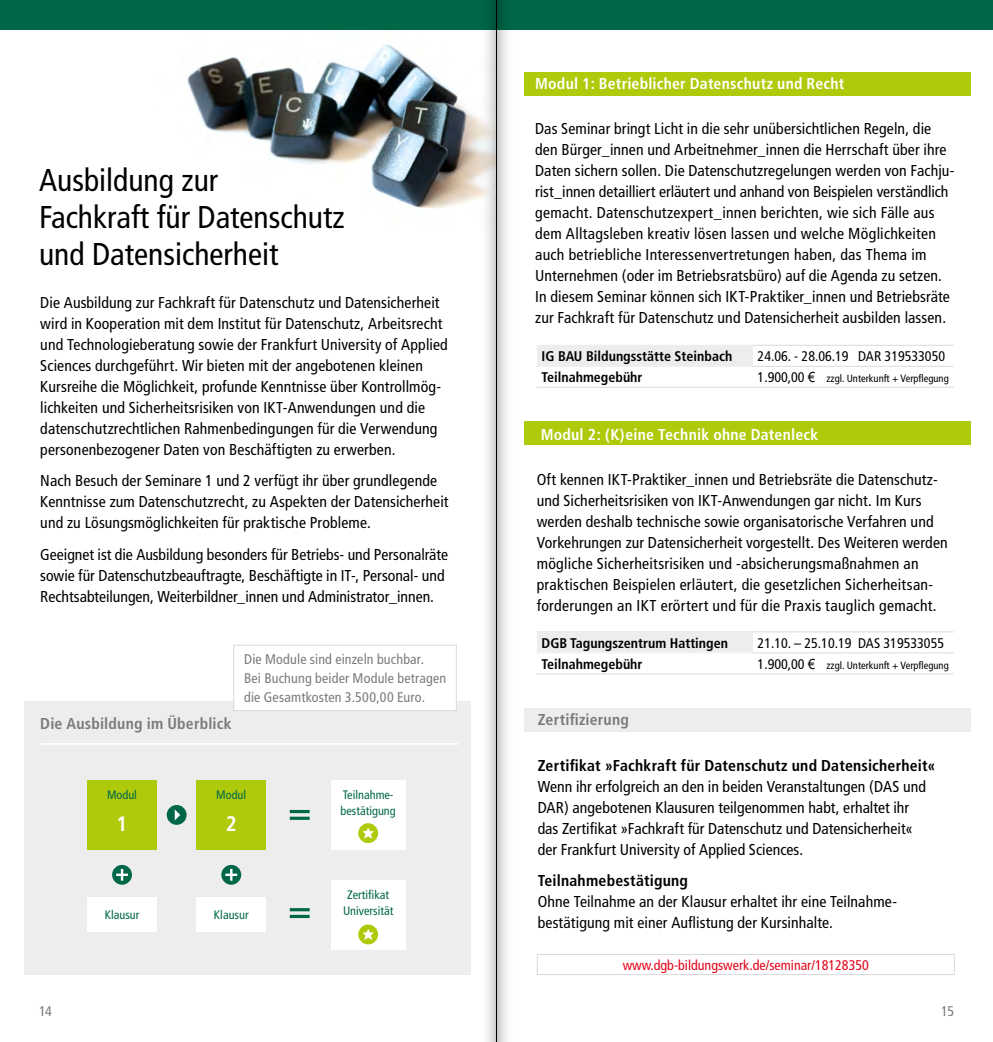
<style>
.page{position:relative;width:993px;height:1042px;background:#fff}
.page>*{position:absolute;margin:0;border:0;box-sizing:border-box;transform-origin:0 0}
.Headline_18_21{font:condensed 31.5px "Frutiger";color:#000}
.t1{font:700 condensed 21px "Frutiger";color:#fff}
.Fliestext_9_12{font:condensed 15.75px/21px "Frutiger";letter-spacing:.01em;color:#000}
.Fließtext_fett_9_12{font:700 condensed 15.75px "Frutiger";letter-spacing:.015em;color:#fff}
.Fließtext_fett_9_12-2{font:700 condensed 15.75px "Frutiger";letter-spacing:.015em;color:#000}
.Fließtext_fett_9_12-3{font:700 condensed 15.75px "Frutiger";letter-spacing:.01em;color:#7c7b7b}
.Fliestext_9_12-2{font:700 condensed 15.75px "Frutiger";letter-spacing:.015em;color:#7c7b7b}
.Fliestext_9_12-3{font:condensed 14px/19.2px "Frutiger";letter-spacing:.01em;color:#7c7b7b}
.Tabellentext_8_8{font:700 condensed 14px "Frutiger";color:#000}
.Tabellentext_8_8-2{font:condensed 14px "Frutiger";color:#000}
.t2{font:condensed 14px "Frutiger";color:#e3051b}
.t3{font:condensed 12.25px "Frutiger";color:#006748}
.t4{font:condensed 10.5px "Frutiger";color:#000}
.s1{font-size:14px}
.s2{font-family:"Arial";font-stretch:normal;font-size:14px}
</style>
<div class="page">
<img style="left:187px;top:44px;width:284px;height:165px">
<div style="left:524px;top:421px;width:446px;height:24px;background:#afca0b"></div>
<div style="left:524px;top:708px;width:446px;height:24px;background:#ededed"></div>
<div style="left:524px;top:72px;width:446px;height:23px;background:#afca0b"></div>
<div style="left:536px;top:345px;width:216px;height:21px;background:#ededed"></div>
<hr style="left:752px;top:345px;width:100px;height:1px;background:#dadada">
<hr style="left:852px;top:345px;width:101px;height:1px;background:#dadada">
<hr style="left:752px;top:366px;width:100px;height:1px;background:#dadada">
<hr style="left:852px;top:366px;width:101px;height:1px;background:#dadada">
<hr style="left:536px;top:366px;width:216px;height:1px;background:#ededed">
<hr style="left:536px;top:387px;width:216px;height:1px;background:#dadada">
<hr style="left:752px;top:387px;width:100px;height:1px;background:#dadada">
<hr style="left:852px;top:387px;width:101px;height:1px;background:#dadada">
<div style="left:536px;top:632px;width:216px;height:21px;background:#ededed"></div>
<hr style="left:752px;top:631px;width:100px;height:1px;background:#dadada">
<hr style="left:852px;top:631px;width:101px;height:1px;background:#dadada">
<hr style="left:752px;top:652px;width:100px;height:1px;background:#dadada">
<hr style="left:852px;top:652px;width:101px;height:1px;background:#dadada">
<hr style="left:536px;top:631px;width:216px;height:1px;background:#ededed">
<hr style="left:536px;top:673px;width:216px;height:1px;background:#dadada">
<hr style="left:752px;top:673px;width:100px;height:1px;background:#dadada">
<hr style="left:852px;top:673px;width:101px;height:1px;background:#dadada">
<div style="left:24px;top:701px;width:447px;height:273px;background:#ededed"></div>
<hr style="left:40px;top:743px;width:418px;height:2px;background:#fff">
<div style="left:87px;top:780px;width:70px;height:69px;background:#afca0b"></div>
<div style="left:196px;top:897px;width:70px;height:35px;background:#fff"></div>
<div style="left:87px;top:897px;width:70px;height:35px;background:#fff"></div>
<div style="left:196px;top:780px;width:70px;height:69px;background:#afca0b"></div>
<div style="left:167px;top:805px;width:19px;height:20px;background:#006748;border-radius:50%"></div>
<svg style="left:175px;top:809px;width:5px;height:11px"></svg>
<svg style="left:112px;top:865px;width:20px;height:20px"></svg>
<svg style="left:116px;top:869px;width:12px;height:11px"></svg>
<svg style="left:221px;top:865px;width:20px;height:20px"></svg>
<svg style="left:225px;top:869px;width:12px;height:11px"></svg>
<div style="left:331px;top:780px;width:74px;height:69px;background:#fff"></div>
<div style="left:358px;top:823px;width:20px;height:20px;background:#afca0b;border-radius:50%"></div>
<svg style="left:362px;top:828px;width:11px;height:10px"></svg>
<div style="left:331px;top:880px;width:74px;height:69px;background:#fff"></div>
<div style="left:358px;top:924px;width:20px;height:20px;background:#afca0b;border-radius:50%"></div>
<svg style="left:362px;top:929px;width:11px;height:11px"></svg>
<hr style="left:290px;top:810px;width:19px;height:3px;background:#006748">
<svg style="left:290px;top:816px;width:19px;height:4px"></svg>
<hr style="left:290px;top:908px;width:19px;height:3px;background:#006748">
<hr style="left:290px;top:915px;width:19px;height:3px;background:#006748">
<div style="left:536px;top:954px;width:418px;height:21px;border:1px solid #dadada"></div>
<div style="left:234px;top:645px;width:222px;height:65px;background:#fff"></div>
<div style="left:233px;top:645px;width:223px;height:66px;border:1px solid #dadada"></div>
<div style="left:0;top:0;width:992px;height:30px;background:#006748"></div>
<svg style="left:497px;top:0;width:10px;height:1042px"></svg>
<svg style="left:471px;top:0;width:25px;height:1042px"></svg>
<hr style="left:496px;top:0;width:1px;height:1042px;background:#000">
<p class="Headline_18_21" style="left:39px;top:162px;width:181px">Ausbildung zur</p>
<p class="Headline_18_21" style="left:39px;top:198px;width:307px">Fachkraft für Datenschutz</p>
<p class="Headline_18_21" style="left:39px;top:235px;width:241px">und Datensicherheit</p>
<p class="Fliestext_9_12" style="left:40px;top:292px;width:409px">Die Ausbildung zur Fachkraft für Datenschutz und Datensicherheit wird in Kooperation mit dem Institut für Datenschutz, Arbeitsrecht und Technologieberatung sowie der Frankfurt University of Applied Sciences durchgeführt. Wir bieten mit der angebotenen kleinen Kursreihe die Möglichkeit, profunde Kenntnisse über Kontrollmög&shy;lichkeiten und Sicherheitsrisiken von IKT-Anwendungen und die datenschutzrechtlichen Rahmenbedingungen für die Verwendung personenbezogener Daten von Beschäftigten zu erwerben.</p>
<p class="Fliestext_9_12" style="left:40px;top:470px;width:409px">Nach Besuch der Seminare 1 und 2 verfügt ihr über grundlegende<br>Kenntnisse zum Datenschutzrecht, zu Aspekten der Datensicherheit und zu Lösungsmöglichkeiten für praktische Probleme.</p>
<p class="Fliestext_9_12" style="left:40px;top:544px;width:409px">Geeignet ist die Ausbildung besonders für Betriebs- und Personalräte sowie für Datenschutzbeauftragte, Beschäftigte in IT-, Personal- und<br>Rechtsabteilungen, Weiterbildner_innen und Administrator_innen.</p>
<p class="Fließtext_fett_9_12-3" style="left:40px;top:714px;width:193px">Die Ausbildung im Überblick</p>
<p class="Fliestext_9_12-3" style="left:244px;top:649px;width:203px">Die Module sind einzeln buchbar.<br>Bei Buchung beider Module betragen die Gesamtkosten 3.500,00 Euro.</p>
<p class="t3" style="left:107px;top:788px;width:31px">Modul</p>
<p class="t1" style="left:116px;top:811px;width:12px">1</p>
<p class="t3" style="left:216px;top:788px;width:31px">Modul</p>
<p class="t1" style="left:226px;top:811px;width:12px">2</p>
<p class="t3" style="left:105px;top:907px;width:36px">Klausur</p>
<p class="t3" style="left:214px;top:907px;width:36px">Klausur</p>
<p class="t3" style="left:342px;top:788px;width:52px">Teilnahme-</p>
<p class="t3" style="left:340px;top:803px;width:57px">bestätigung</p>
<p class="t3" style="left:347px;top:887px;width:43px">Zertifikat</p>
<p class="t3" style="left:343px;top:903px;width:52px">Universität</p>
<p class="Fließtext_fett_9_12" style="left:535px;top:74px;width:310px">Modul 1: Betrieblicher Datenschutz und Recht</p>
<p class="Fliestext_9_12" style="left:535px;top:118px;width:420px">Das Seminar bringt Licht in die sehr unübersichtlichen Regeln, die den Bürger_innen und Arbeitnehmer_innen die Herrschaft über ihre Daten sichern sollen. Die Datenschutzregelungen werden von Fachju&shy;rist_innen detailliert erläutert und anhand von Beispielen verständlich gemacht. Datenschutzexpert_innen berichten, wie sich Fälle aus dem Alltagsleben kreativ lösen lassen und welche Möglichkeiten auch betriebliche Interessenvertretungen haben, das Thema im Unternehmen (oder im Betriebsratsbüro) auf die Agenda zu setzen.<br>In diesem Seminar können sich IKT-Praktiker_innen und Betriebsräte zur Fachkraft für Datenschutz und Datensicherheit ausbilden lassen.</p>
<p class="Tabellentext_8_8" style="left:541px;top:348px;width:192px">IG BAU Bildungsstätte Steinbach</p>
<p class="Tabellentext_8_8-2" style="left:757px;top:348px;width:92px">24.06. - 28.06.19</p>
<p class="Tabellentext_8_8-2" style="left:857px;top:348px;width:88px">DAR 319533050</p>
<p class="Tabellentext_8_8" style="left:541px;top:369px;width:102px">Teilnahmegebühr</p>
<p class="t4" style="left:757px;top:372px;width:192px"><span class="s1">1.900,00</span> <span class="s2">€</span> zzgl. Unterkunft + Verpflegung</p>
<p class="Fließtext_fett_9_12" style="left:540px;top:425px;width:279px">Modul 2: (K)eine Technik ohne Datenleck</p>
<p class="Fliestext_9_12" style="left:536px;top:469px;width:412px">Oft kennen IKT-Praktiker_innen und Betriebsräte die Datenschutz&shy;und Sicherheitsrisiken von IKT-Anwendungen gar nicht. Im Kurs werden deshalb technische sowie organisatorische Verfahren und Vorkehrungen zur Datensicherheit vorgestellt. Des Weiteren werden mögliche Sicherheitsrisiken und -absicherungsmaßnahmen an praktischen Beispielen erläutert, die gesetzlichen Sicherheitsan&shy;forderungen an IKT erörtert und für die Praxis tauglich gemacht.</p>
<p class="Tabellentext_8_8" style="left:541px;top:634px;width:188px">DGB Tagungszentrum Hattingen</p>
<p class="Tabellentext_8_8-2" style="left:757px;top:635px;width:95px">21.10. – 25.10.19</p>
<p class="Tabellentext_8_8-2" style="left:857px;top:635px;width:87px">DAS 319533055</p>
<p class="Tabellentext_8_8" style="left:541px;top:655px;width:102px">Teilnahmegebühr</p>
<p class="t4" style="left:757px;top:659px;width:192px"><span class="s1">1.900,00</span> <span class="s2">€</span> zzgl. Unterkunft + Verpflegung</p>
<p class="Fliestext_9_12-2" style="left:537px;top:710px;width:93px">Zertifizierung</p>
<p class="Fließtext_fett_9_12-2" style="left:537px;top:756px;width:399px">Zertifikat »Fachkraft für Datenschutz und Datensicherheit«</p>
<p class="Fliestext_9_12" style="left:537px;top:776px;width:390px">Wenn ihr erfolgreich an den in beiden Veranstaltungen (DAS und DAR) angebotenen Klausuren teilgenommen habt, erhaltet ihr das Zertifikat »Fachkraft für Datenschutz und Datensicherheit« der Frankfurt University of Applied Sciences.</p>
<p class="Fließtext_fett_9_12-2" style="left:537px;top:871px;width:152px">Teilnahmebestätigung</p>
<p class="Fliestext_9_12" style="left:537px;top:891px;width:360px">Ohne Teilnahme an der Klausur erhaltet ihr eine Teilnahme&shy;bestätigung mit einer Auflistung der Kursinhalte.</p>
<p class="t2" style="left:622px;top:957px;width:248px">www.dgb-bildungswerk.de/seminar/18128350</p>
<p class="Fliestext_9_12-3" style="left:39px;top:1001px;width:14px">14</p>
<p class="Fliestext_9_12-3" style="left:940px;top:1001px;width:14px">15</p>
</div>
